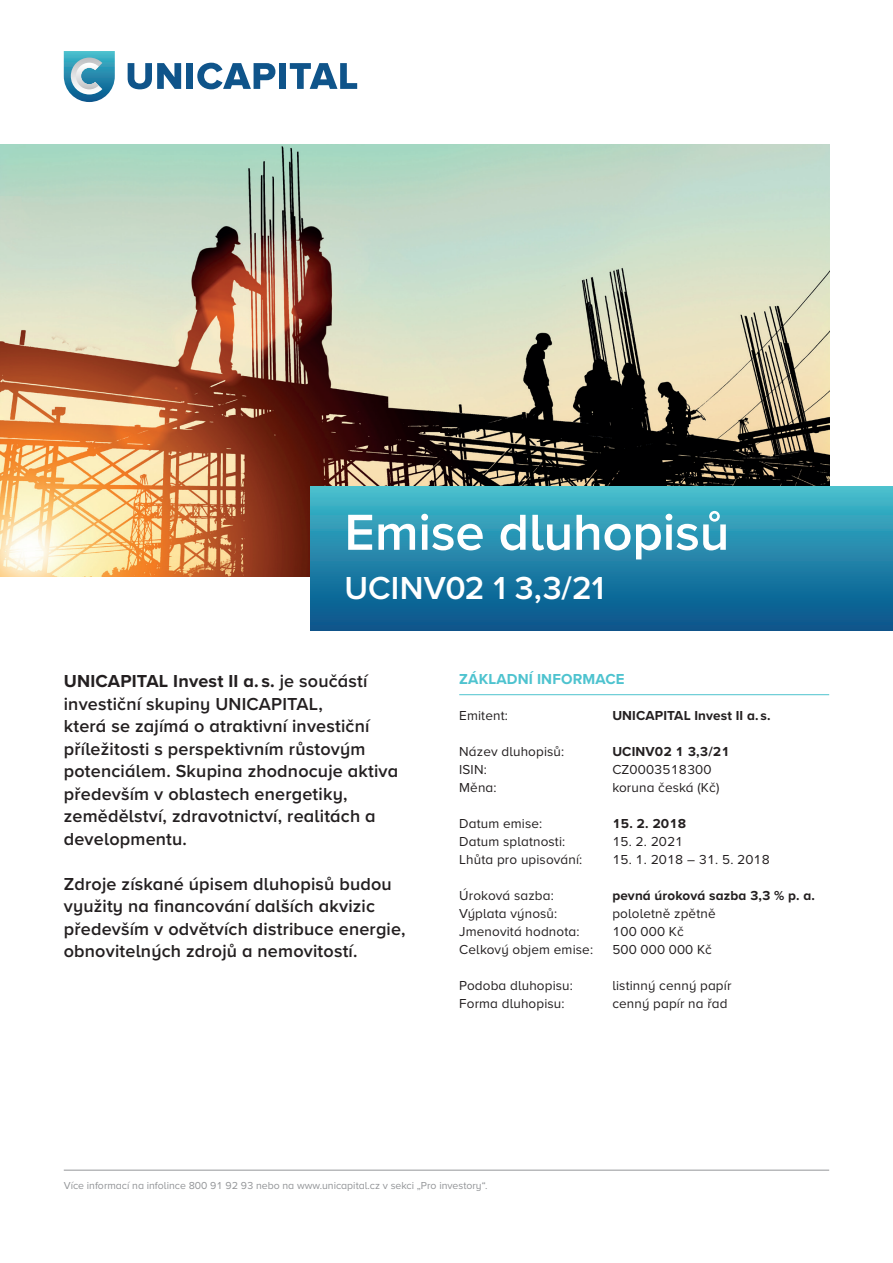
<style>
.page{position:relative;width:893px;height:1263px;background:#fff}
.page>*{position:absolute;margin:0;border:0;box-sizing:border-box;transform-origin:0 0}
.t1{font:600 52.5px "Proxima Nova A";letter-spacing:-.005em;color:#fff}
.t2{font:600 33px "Proxima Nova A";color:#fff}
.zakladni_text_9b{font:600 18px/22.5px "Proxima Nova A";letter-spacing:.01em;color:#231f20}
.nadpisy_10b{font:700 15px "Proxima Nova A";letter-spacing:.01em;color:#4ec3cf}
.zakladni_text_9b_TAB{font:13.5px "Proxima Nova A";letter-spacing:.01em;color:#231f20}
.zakladni_text_9b_TAB-2{font:700 13.5px "Proxima Nova A";letter-spacing:.01em;color:#231f20}
.Zápatí{font:10.5px "Proxima Nova A";color:#939598}
.s1{font-weight:700}
</style>
<div class="page">
<img style="left:0;top:144px;width:829px;height:432px">
<div style="left:310px;top:486px;width:583px;height:144px;background:linear-gradient(to bottom,#44bdcc,#04528a)"></div>
<svg style="left:128px;top:63px;width:53px;height:26px"></svg>
<div style="left:187px;top:63px;width:6px;height:26px;background:#0f548a"></div>
<svg style="left:197px;top:63px;width:78px;height:26px"></svg>
<div style="left:279px;top:63px;width:7px;height:26px;background:#0f548a"></div>
<svg style="left:290px;top:63px;width:67px;height:26px"></svg>
<svg style="left:64px;top:51px;width:51px;height:51px"></svg>
<hr style="left:459px;top:694px;width:370px;height:1px;background:#4ec3cf">
<hr style="left:64px;top:1170px;width:765px;height:1px;background:#939598">
<p class="t1" style="left:344px;top:501px;width:386px">Emise dluhopisů</p>
<p class="t2" style="left:344px;top:569px;width:261px">UCINV02 1 3,3/21</p>
<p class="zakladni_text_9b" style="left:64px;top:670px;width:336px"><span class="s1">UNICAPITAL Invest II a. s.</span> je součástí investiční skupiny UNICAPITAL,<br>která se zajímá o atraktivní investiční příležitosti s perspektivním růstovým potenciálem. Skupina zhodnocuje aktiva především v oblastech energetiky, zemědělství, zdravotnictví, realitách a developmentu.</p>
<p class="zakladni_text_9b" style="left:64px;top:873px;width:343px">Zdroje získané úpisem dluhopisů budou využity na financování dalších akvizic především v odvětvích distribuce energie, obnovitelných zdrojů a nemovitostí.</p>
<p class="nadpisy_10b" style="left:459px;top:670px;width:167px">ZÁKLADNÍ INFORMACE</p>
<p class="zakladni_text_9b_TAB" style="left:459px;top:707px;width:50px">Emitent:</p>
<p class="zakladni_text_9b_TAB-2" style="left:612px;top:707px;width:160px">UNICAPITAL Invest II a. s.</p>
<p class="zakladni_text_9b_TAB" style="left:459px;top:743px;width:107px">Název dluhopisů:</p>
<p class="zakladni_text_9b_TAB-2" style="left:612px;top:743px;width:119px">UCINV02 1 3,3/21</p>
<p class="zakladni_text_9b_TAB" style="left:459px;top:761px;width:29px">ISIN:</p>
<p class="zakladni_text_9b_TAB" style="left:612px;top:761px;width:101px">CZ0003518300</p>
<p class="zakladni_text_9b_TAB" style="left:459px;top:779px;width:39px">Měna:</p>
<p class="zakladni_text_9b_TAB" style="left:612px;top:779px;width:109px">koruna česká (Kč)</p>
<p class="zakladni_text_9b_TAB" style="left:459px;top:815px;width:85px">Datum emise:</p>
<p class="zakladni_text_9b_TAB-2" style="left:612px;top:815px;width:76px">15. 2. 2018</p>
<p class="zakladni_text_9b_TAB" style="left:459px;top:833px;width:108px">Datum splatnosti:</p>
<p class="zakladni_text_9b_TAB" style="left:612px;top:833px;width:73px">15. 2. 2021</p>
<p class="zakladni_text_9b_TAB" style="left:459px;top:851px;width:125px">Lhůta pro upisování:</p>
<p class="zakladni_text_9b_TAB" style="left:612px;top:851px;width:159px">15. 1. 2018 – 31. 5. 2018</p>
<p class="zakladni_text_9b_TAB" style="left:459px;top:887px;width:96px">Úroková sazba:</p>
<p class="zakladni_text_9b_TAB-2" style="left:612px;top:887px;width:204px">pevná úroková sazba 3,3 % p. a.</p>
<p class="zakladni_text_9b_TAB" style="left:459px;top:905px;width:100px">Výplata výnosů:</p>
<p class="zakladni_text_9b_TAB" style="left:612px;top:905px;width:105px">pololetně zpětně</p>
<p class="zakladni_text_9b_TAB" style="left:459px;top:923px;width:122px">Jmenovitá hodnota:</p>
<p class="zakladni_text_9b_TAB" style="left:612px;top:923px;width:73px">100 000 Kč</p>
<p class="zakladni_text_9b_TAB" style="left:459px;top:941px;width:135px">Celkový objem emise:</p>
<p class="zakladni_text_9b_TAB" style="left:612px;top:941px;width:101px">500 000 000 Kč</p>
<p class="zakladni_text_9b_TAB" style="left:459px;top:977px;width:115px">Podoba dluhopisu:</p>
<p class="zakladni_text_9b_TAB" style="left:612px;top:977px;width:121px">listinný cenný papír</p>
<p class="zakladni_text_9b_TAB" style="left:459px;top:995px;width:107px">Forma dluhopisu:</p>
<p class="zakladni_text_9b_TAB" style="left:612px;top:995px;width:117px">cenný papír na řad</p>
<p class="Zápatí" style="left:64px;top:1179px;width:425px">Více informací na infolince 800 91 92 93 nebo na www.unicapital.cz v sekci „Pro investory“.</p>
</div>
